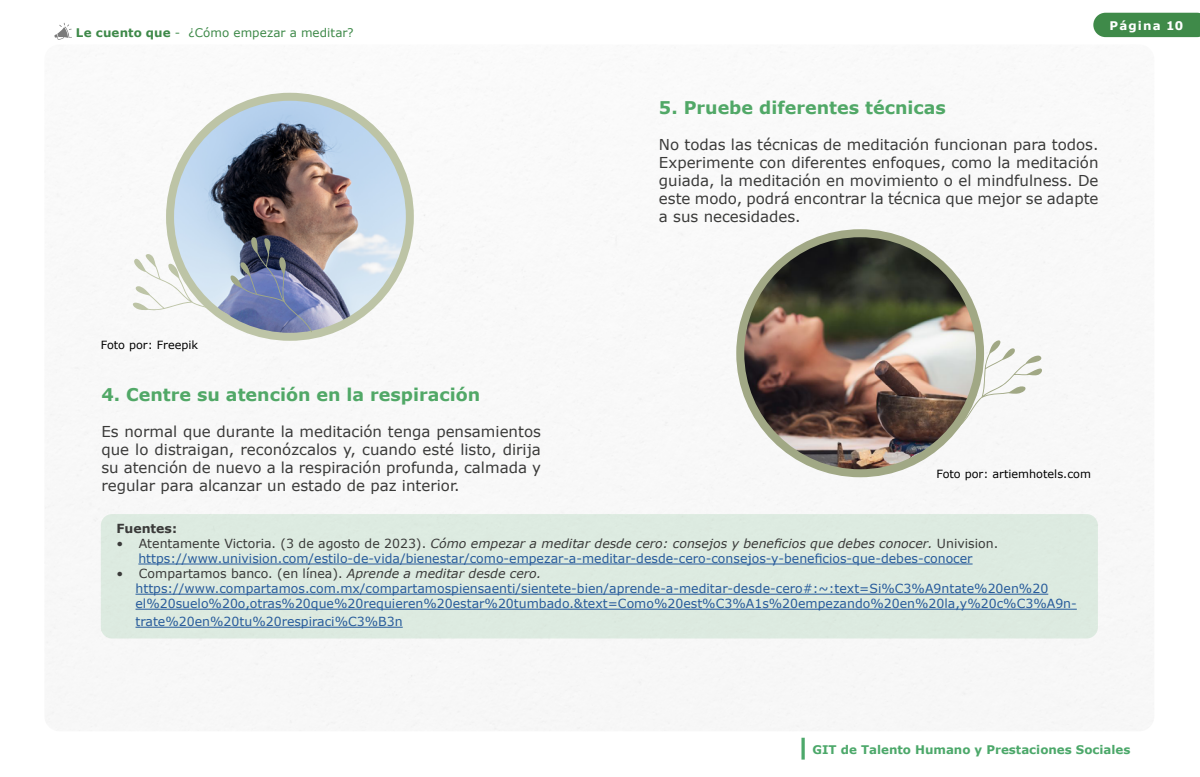
<style>
.page{position:relative;width:1200px;height:777px;background:#fff}
.page>*{position:absolute;margin:0;border:0;box-sizing:border-box;transform-origin:0 0}
.t1{font:700 30px "Verdana";color:#4ca86a}
.t2{font:700 17.5px "Verdana";color:#51a867}
.t3{font:15px/18px "Verdana";color:#3a3a39;text-align:justify}
.t4{font:12.5px/15.1px "Verdana";color:#275b9b;text-align:center}
.t5{font:700 12.5px "Verdana";color:#3a3a39}
.t6{font:700 11.88px "Verdana";color:#4ca86a}
.t7{font:11.88px "Verdana";letter-spacing:.005em;color:#3e8949}
.t8{font:700 11.88px "Verdana";letter-spacing:.1em;color:#fff}
.t9{font:11.25px "Verdana";color:#000}
.s1{font-weight:700}
.s2{color:#3a3a39}
.s3{font-style:italic;color:#3a3a39}
</style>
<div class="page">
<img style="left:45px;top:47px;width:1108px;height:684px">
<div style="left:1093px;top:13px;width:107px;height:24px;background:#3f8a49"></div>
<svg style="left:54px;top:23px;width:18px;height:17px"></svg>
<div style="left:166px;top:93px;width:248px;height:247px;background:#bdc4a6;border-radius:50%"></div>
<div style="left:736px;top:229px;width:248px;height:248px;background:#a1a885;border-radius:50%"></div>
<img style="left:174px;top:101px;width:232px;height:231px;border-radius:116px">
<img style="left:744px;top:237px;width:232px;height:232px;border-radius:116px">
<div style="left:101px;top:514px;width:997px;height:124px;background:#dceae0;border-radius:11px"></div>
<hr style="left:138px;top:563px;width:835px;height:1px;background:#275b9b">
<hr style="left:136px;top:593px;width:912px;height:1px;background:#275b9b">
<hr style="left:136px;top:608px;width:941px;height:1px;background:#275b9b">
<hr style="left:136px;top:626px;width:267px;height:1px;background:#275b9b">
<svg style="left:133px;top:237px;width:179px;height:95px"></svg>
<svg style="left:955px;top:340px;width:87px;height:89px"></svg>
<p class="t7" style="left:76px;top:24px;width:279px"><span class="s1">Le cuento que</span> - ¿Cómo empezar a meditar?</p>
<p class="t8" style="left:1109px;top:17px;width:75px">Página 10</p>
<h2 class="t2" style="left:659px;top:95px;width:288px">5. Pruebe diferentes técnicas</h2>
<p class="t3" style="left:659px;top:135px;width:441px">No todas las técnicas de meditación funcionan para todos.<br>Experimente con diferentes enfoques, como la meditación guiada, la meditación en movimiento o el mindfulness. De este modo, podrá encontrar la técnica que mejor se adapte a sus necesidades.</p>
<p class="t9" style="left:101px;top:337px;width:99px">Foto por: Freepik</p>
<h2 class="t2" style="left:101px;top:382px;width:380px">4. Centre su atención en la respiración</h2>
<p class="t3" style="left:101px;top:422px;width:441px">Es normal que durante la meditación tenga pensamientos que lo distraigan, reconózcalos y, cuando esté listo, dirija su atención de nuevo a la respiración profunda, calmada y regular para alcanzar un estado de paz interior.</p>
<p class="t9" style="left:937px;top:466px;width:156px">Foto por: artiemhotels.com</p>
<p class="t5" style="left:116px;top:519px;width:62px">Fuentes:</p>
<p class="t4" style="left:116px;top:535px;width:883px"><span class="s2">• Atentamente Victoria. (3 de agosto de 2023).</span> <span class="s3">Cómo empezar a meditar desde cero: consejos y beneficios que debes conocer.</span> <span class="s2">Univision. </span>https://www.univision.com/estilo-de-vida/bienestar/como-empezar-a-meditar-desde-cero-consejos-y-beneficios-que-debes-conocer</p>
<p class="t4" style="left:136px;top:565px;width:943px;text-align:left;text-indent:-19px"><span class="s2">• Compartamos banco. (en línea).</span> <span class="s3">Aprende a meditar desde cero. </span>https://www.compartamos.com.mx/compartamospiensaenti/sientete-bien/aprende-a-meditar-desde-cero#:~:text=Si%C3%A9ntate%20en%20 el%20suelo%20o,otras%20que%20requieren%20estar%20tumbado.&amp;text=Como%20est%C3%A1s%20empezando%20en%20la,y%20c%C3%A9n-</p>
<p class="t4" style="left:136px;top:613px;width:269px">trate%20en%20tu%20respiraci%C3%B3n</p>
<h1 class="t1" style="left:839px;top:737px;width:23px;rotate:90deg">_</h1>
<p class="t6" style="left:813px;top:741px;width:320px">GIT de Talento Humano y Prestaciones Sociales</p>
</div>
